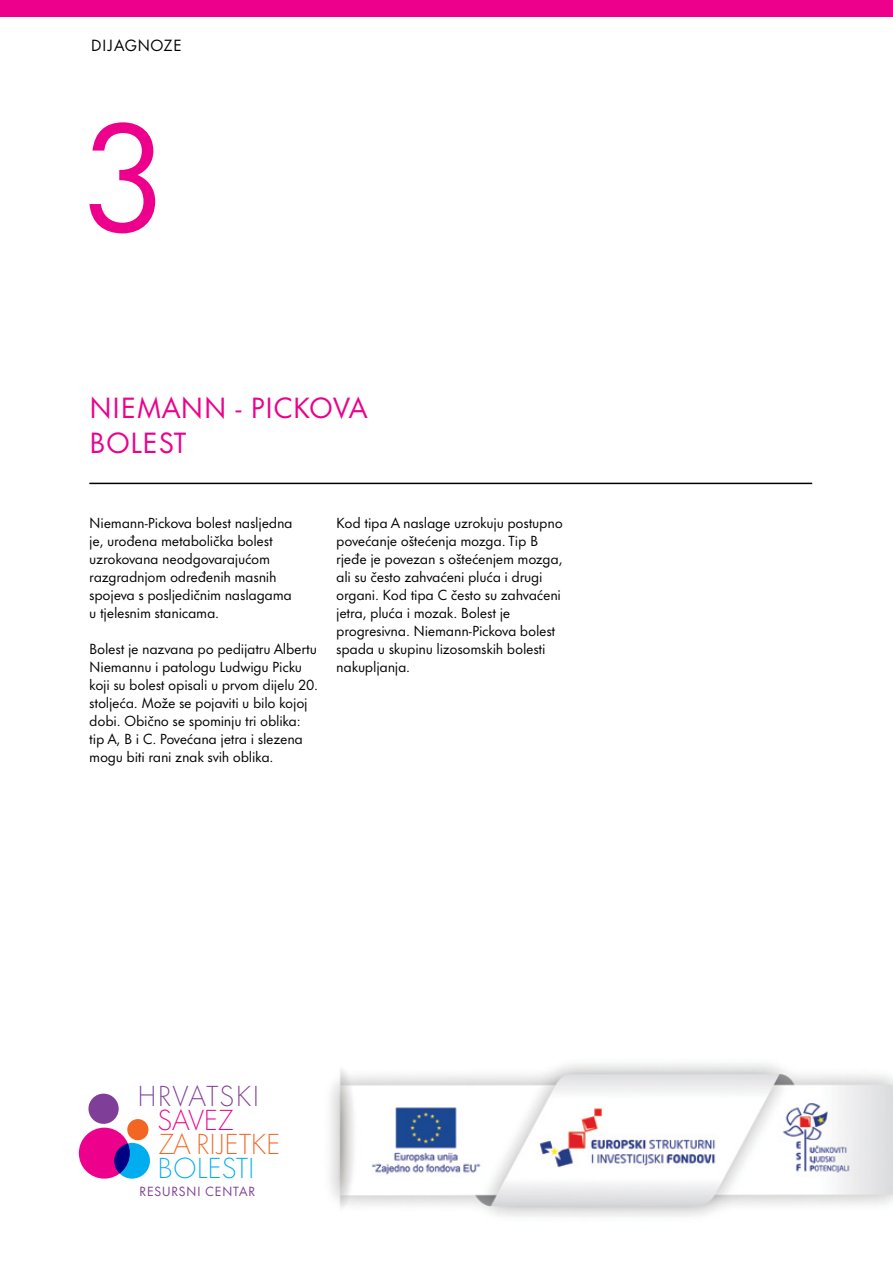
<style>
.page{position:relative;width:893px;height:1263px;background:#fff}
.page>*{position:absolute;margin:0;border:0;box-sizing:border-box;transform-origin:0 0}
.t1{font:142.5px "Futura Now Text";color:#ec008c}
.t2{font:27px/35px "Futura Now Text";color:#ec008c}
.t3{font:300 26.7px "Futura Now Headline";letter-spacing:.01em;color:#f26522}
.t4{font:300 26.7px "Futura Now Headline";letter-spacing:.065em;color:#7f3f98}
.t5{font:300 26.7px "Futura Now Headline";letter-spacing:.01em;color:#00aeef}
.t6{font:300 26.7px "Futura Now Headline";letter-spacing:.01em;color:#ec008c}
.t7{font:15px "Futura Now Text";letter-spacing:.01em;color:#000}
.t8{font:13.5px/18px "Futura Now Text";letter-spacing:-.02em;color:#000}
.t9{font:12.3px "Futura Now Headline";letter-spacing:.07em;color:#7f3f98}
</style>
<div class="page">
<img style="left:330px;top:1063px;width:563px;height:154px">
<div style="left:88px;top:1094px;width:31px;height:30px;background:#7f3f98;border-radius:50%"></div>
<div style="left:127px;top:1119px;width:21px;height:21px;background:#f26522;border-radius:50%"></div>
<div style="left:79px;top:1127px;width:51px;height:51px;background:#ec008c;border-radius:50%"></div>
<svg style="left:114px;top:1143px;width:36px;height:35px"></svg>
<div style="left:0;top:0;width:893px;height:17px;background:#ec008c"></div>
<hr style="left:89px;top:483px;width:723px;height:1px;background:#000">
<p class="t7" style="left:91px;top:33px;width:93px">DIJAGNOZE</p>
<h1 class="t1" style="left:81px;top:64px;width:87px">3</h1>
<h2 class="t2" style="left:89px;top:388px;width:280px">NIEMANN - PICKOVA<br>BOLEST</h2>
<p class="t8" style="left:89px;top:513px;width:205px">Niemann-Pickova bolest nasljedna je, urođena metabolička bolest uzrokovana neodgovarajućom razgradnjom određenih masnih spojeva s posljedičnim naslagama u tjelesnim stanicama.</p>
<p class="t8" style="left:89px;top:639px;width:230px">Bolest je nazvana po pedijatru Albertu Niemannu i patologu Ludwigu Picku koji su bolest opisali u prvom dijelu 20. stoljeća. Može se pojaviti u bilo kojoj dobi. Obično se spominju tri oblika: tip A, B i C. Povećana jetra i slezena mogu biti rani znak svih oblika.</p>
<p class="t8" style="left:336px;top:513px;width:228px">Kod tipa A naslage uzrokuju postupno povećanje oštećenja mozga. Tip B rjeđe je povezan s oštećenjem mozga, ali su često zahvaćeni pluća i drugi organi. Kod tipa C često su zahvaćeni jetra, pluća i mozak. Bolest je progresivna. Niemann-Pickova bolest spada u skupinu lizosomskih bolesti nakupljanja.</p>
<h3 class="t4" style="left:138px;top:1075px;width:122px">HRVATSKI</h3>
<h3 class="t6" style="left:158px;top:1099px;width:77px">SAVEZ</h3>
<h3 class="t3" style="left:159px;top:1123px;width:123px">ZA RIJETKE</h3>
<h3 class="t5" style="left:158px;top:1147px;width:98px">BOLESTI</h3>
<p class="t9" style="left:140px;top:1181px;width:117px">RESURSNI CENTAR</p>
</div>
